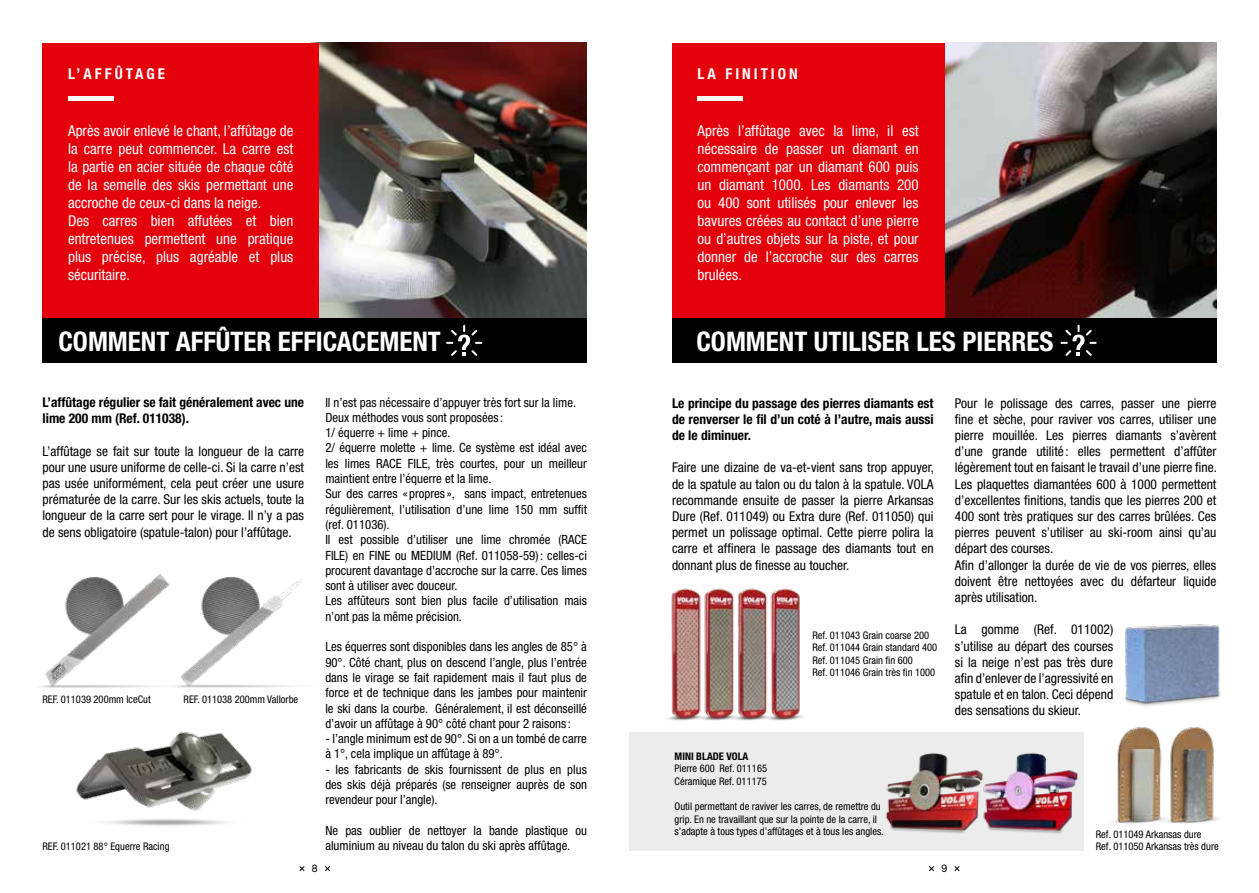
<style>
.page{position:relative;width:1259px;height:893px;background:#fff}
.page>*{position:absolute;margin:0;border:0;box-sizing:border-box;transform-origin:0 0}
.t1{font:700 condensed 27px "Helvetica Neue LT Std";color:#fff}
.t2{font:condensed 15px/18px "Helvetica Neue LT Std";color:#fff}
.t3{font:700 condensed 15px "Helvetica Neue LT Std";letter-spacing:.2em;color:#fff}
.t4{font:condensed 13.5px/16.2px "Helvetica Neue LT Std";color:#000;text-align:justify}
.t5{font:700 condensed 13.5px/16.2px "Helvetica Neue LT Std";color:#000}
.t6{font:condensed 12.75px/15.3px "Helvetica Neue LT Std";color:#000}
.t7{font:condensed 10.5px/12.6px "Helvetica Neue LT Std";color:#000}
.t8{font:700 condensed 10.5px "Helvetica Neue LT Std";color:#000}
.t9{font:10.5px "Helvetica Neue LT Std";color:#000}
</style>
<div class="page">
<svg style="left:299px;top:866px;width:6px;height:5px"></svg>
<svg style="left:929px;top:866px;width:5px;height:5px"></svg>
<svg style="left:325px;top:866px;width:5px;height:5px"></svg>
<svg style="left:954px;top:866px;width:6px;height:5px"></svg>
<div style="left:629px;top:732px;width:455px;height:118px;background:#ececec"></div>
<img style="left:39px;top:577px;width:116px;height:111px">
<img style="left:155px;top:573px;width:148px;height:115px">
<div style="left:43px;top:314px;width:544px;height:49px;background:#000"></div>
<div style="left:672px;top:314px;width:544px;height:49px;background:#000"></div>
<img style="left:319px;top:43px;width:268px;height:274px">
<img style="left:944px;top:43px;width:272px;height:274px">
<div style="left:43px;top:43px;width:276px;height:274px;background:#e3000b"></div>
<div style="left:672px;top:43px;width:272px;height:274px;background:#e3000b"></div>
<div style="left:68px;top:96px;width:46px;height:5px;background:#fff"></div>
<div style="left:697px;top:96px;width:46px;height:5px;background:#fff"></div>
<svg style="left:446px;top:325px;width:36px;height:31px"></svg>
<svg style="left:1060px;top:325px;width:36px;height:31px"></svg>
<img style="left:76px;top:732px;width:176px;height:94px">
<img style="left:667px;top:588px;width:136px;height:133px">
<img style="left:1113px;top:738px;width:9px;height:85px">
<img style="left:1122px;top:727px;width:97px;height:97px">
<img style="left:1124px;top:624px;width:97px;height:82px">
<img style="left:885px;top:753px;width:89px;height:81px">
<img style="left:974px;top:753px;width:104px;height:81px">
<p class="t3" style="left:68px;top:64px;width:99px">L’AFFÛTAGE</p>
<p class="t2" style="left:68px;top:122px;width:227px">Après avoir enlevé le chant, l’affûtage de la carre peut commencer. La carre est la partie en acier située de chaque côté de la semelle des skis permettant une accroche de ceux-ci dans la neige.<br>Des carres bien affutées et bien entretenues permettent une pratique plus précise, plus agréable et plus sécuritaire.</p>
<p class="t3" style="left:697px;top:64px;width:102px">LA FINITION</p>
<p class="t2" style="left:697px;top:122px;width:223px;text-align:justify">Après l’affûtage avec la lime, il est nécessaire de passer un diamant en commençant par un diamant 600 puis un diamant 1000. Les diamants 200 ou 400 sont utilisés pour enlever les bavures créées au contact d’une pierre ou d’autres objets sur la piste, et pour donner de l’accroche sur des carres brulées.</p>
<h1 class="t1" style="left:58px;top:325px;width:384px">COMMENT AFFÛTER EFFICACEMENT</h1>
<h1 class="t1" style="left:696px;top:325px;width:358px">COMMENT UTILISER LES PIERRES</h1>
<p class="t5" style="left:43px;top:394px;width:263px">L’affûtage régulier se fait généralement avec une lime 200 mm (Ref. 011038).</p>
<p class="t4" style="left:43px;top:443px;width:263px">L’affûtage se fait sur toute la longueur de la carre pour une usure uniforme de celle-ci. Si la carre n’est pas usée uniformément, cela peut créer une usure prématurée de la carre. Sur les skis actuels, toute la longueur de la carre sert pour le virage. Il n’y a pas de sens obligatoire (spatule-talon) pour l’affûtage.</p>
<p class="t7" style="left:42px;top:693px;width:110px">REF. 011039 200mm IceCut</p>
<p class="t7" style="left:184px;top:693px;width:116px">REF. 011038 200mm Vallorbe</p>
<p class="t7" style="left:42px;top:840px;width:129px">REF. 011021 88° Equerre Racing</p>
<p class="t6" style="left:325px;top:394px;width:263px">Il n’est pas nécessaire d’appuyer très fort sur la lime.<br>Deux méthodes vous sont proposées :<br>1/ équerre + lime + pince.<br>2/ équerre molette + lime. Ce système est idéal avec les limes RACE FILE, très courtes, pour un meilleur maintient entre l’équerre et la lime.<br>Sur des carres « propres », sans impact, entretenues régulièrement, l’utilisation d’une lime 150 mm suffit (ref. 011036).<br>Il est possible d’utiliser une lime chromée (RACE FILE) en FINE ou MEDIUM (Ref. 011058-59) : celles-ci procurent davantage d’accroche sur la carre. Ces limes sont à utiliser avec douceur.<br>Les affûteurs sont bien plus facile d’utilisation mais n’ont pas la même précision.</p>
<p class="t6" style="left:325px;top:639px;width:263px;text-align:justify">Les équerres sont disponibles dans les angles de 85° à 90°. Côté chant, plus on descend l’angle, plus l’entrée dans le virage se fait rapidement mais il faut plus de force et de technique dans les jambes pour maintenir le ski dans la courbe. Généralement, il est déconseillé d’avoir un affûtage à 90° côté chant pour 2 raisons :</p>
<p class="t6" style="left:325px;top:731px;width:263px">- l’angle minimum est de 90°. Si on a un tombé de carre à 1°, cela implique un affûtage à 89°.</p>
<p class="t6" style="left:325px;top:761px;width:263px;text-align:justify">- les fabricants de skis fournissent de plus en plus des skis déjà préparés (se renseigner auprès de son revendeur pour l’angle).</p>
<p class="t6" style="left:325px;top:823px;width:263px">Ne pas oublier de nettoyer la bande plastique ou aluminium au niveau du talon du ski après affûtage.</p>
<p class="t5" style="left:672px;top:394px;width:263px;text-align:justify">Le principe du passage des pierres diamants est de renverser le fil d’un coté à l’autre, mais aussi de le diminuer.</p>
<p class="t4" style="left:672px;top:459px;width:264px">Faire une dizaine de va-et-vient sans trop appuyer, de la spatule au talon ou du talon à la spatule. VOLA recommande ensuite de passer la pierre Arkansas Dure (Ref. 011049) ou Extra dure (Ref. 011050) qui permet un polissage optimal. Cette pierre polira la carre et affinera le passage des diamants tout en donnant plus de finesse au toucher.</p>
<p class="t7" style="left:812px;top:628px;width:126px">Ref. 011043 Grain coarse 200<br>Ref. 011044 Grain standard 400<br>Ref. 011045 Grain fin 600<br>Ref. 011046 Grain très fin 1000</p>
<p class="t8" style="left:674px;top:750px;width:75px">MINI BLADE VOLA</p>
<p class="t7" style="left:674px;top:762px;width:94px">Pierre 600 Ref. 011165<br>Céramique Ref. 011175</p>
<p class="t7" style="left:674px;top:800px;width:211px">Outil permettant de raviver les carres, de remettre du grip. En ne travaillant que sur la pointe de la carre, il s’adapte à tous types d’affûtages et à tous les angles.</p>
<p class="t9" style="left:312px;top:862px;width:7px">8</p>
<p class="t9" style="left:941px;top:862px;width:7px">9</p>
<p class="t4" style="left:955px;top:395px;width:263px;text-align:left">Pour le polissage des carres, passer une pierre fine et sèche, pour raviver vos carres, utiliser une pierre mouillée. Les pierres diamants s’avèrent d’une grande utilité : elles permettent d’affûter légèrement tout en faisant le travail d’une pierre fine.<br>Les plaquettes diamantées 600 à 1000 permettent d’excellentes finitions, tandis que les pierres 200 et 400 sont très pratiques sur des carres brûlées. Ces pierres peuvent s’utiliser au ski-room ainsi qu’au départ des courses.<br>Afin d’allonger la durée de vie de vos pierres, elles doivent être nettoyées avec du défarteur liquide après utilisation.</p>
<p class="t4" style="left:955px;top:621px;width:160px">La gomme (Ref. 011002) s’utilise au départ des courses si la neige n’est pas très dure afin d’enlever de l’agressivité en spatule et en talon. Ceci dépend des sensations du skieur.</p>
<p class="t7" style="left:1096px;top:828px;width:124px">Ref. 011049 Arkansas dure<br>Ref. 011050 Arkansas très dure</p>
</div>
